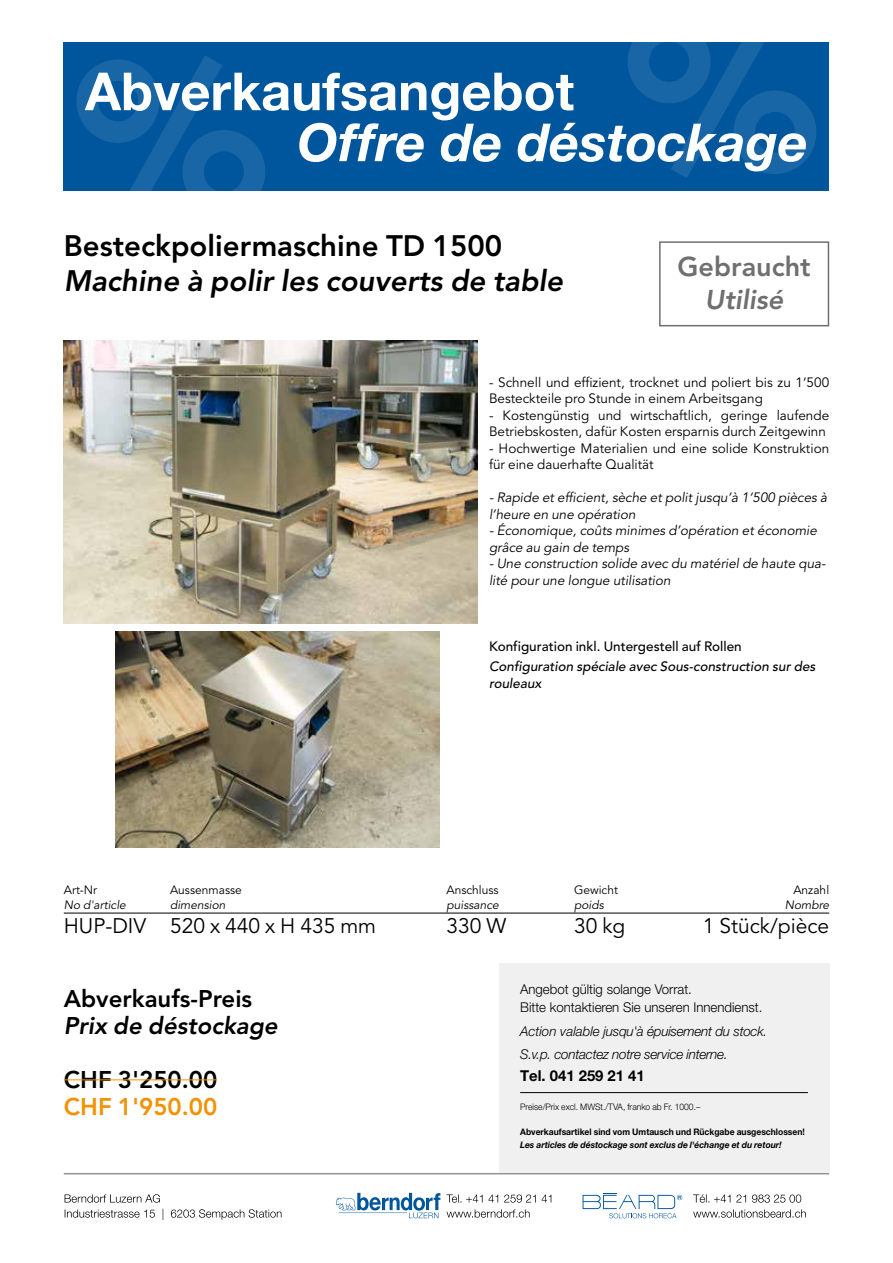
<style>
.page{position:relative;width:893px;height:1263px;background:#fff}
.page>*{position:absolute;margin:0;border:0;box-sizing:border-box;transform-origin:0 0}
.t1{font:700 52.5px "Helvetica Neue LT Pro";color:#fff}
.t2{font:italic 700 52.5px "Helvetica Neue LT Pro";color:#fff}
.t3{font:italic 800 29.4px "Avenir LT Std";color:#000}
.t4{font:800 29.4px "Avenir LT Std";color:#000}
.t5{font:800 27px "Avenir LT Std";color:#706f6f}
.t6{font:italic 800 27px "Avenir LT Std";color:#706f6f}
.t7{font:800 24px "Avenir LT Std";color:#000}
.t8{font:italic 800 24px "Avenir LT Std";color:#000}
.t9{font:800 24px "Avenir LT Std";color:#f39200}
.t10{font:21px "Avenir LT Std";color:#000}
.t11{font:700 15px "Helvetica Neue LT Pro";color:#000}
.t12{font:13.5px/16.5px "Avenir LT Std";color:#000}
.t13{font:italic 13.5px/16.5px "Avenir LT Std";color:#000}
.t14{font:italic 300 13.5px/22.5px "Helvetica Neue LT Pro";letter-spacing:-.02em;color:#000}
.t15{font:300 13.5px/18px "Helvetica Neue LT Pro";color:#000}
.t16{font:italic 500 13.5px/16.5px "Avenir LT Std";color:#000}
.t17{font:500 13.5px "Avenir LT Std";color:#000}
.t18{font:italic 12px "Avenir LT Std";color:#000}
.t19{font:12px "Avenir LT Std";color:#000}
.t20{font:700 9px "Helvetica Neue LT Pro";color:#000;scale:.95 1}
.t21{font:italic 700 9px "Helvetica Neue LT Pro";color:#000;scale:.95 1}
.t22{font:300 9px "Helvetica Neue LT Pro";color:#000;scale:.95 1}
</style>
<div class="page">
<div style="left:64px;top:43px;width:765px;height:148px;background:#00569d"></div>
<hr style="left:64px;top:1173px;width:765px;height:1px;background:#929292">
<svg style="left:77px;top:56px;width:188px;height:135px"></svg>
<svg style="left:628px;top:42px;width:188px;height:136px"></svg>
<svg style="left:583px;top:1193px;width:99px;height:25px"></svg>
<svg style="left:693px;top:1209px;width:113px;height:9px"></svg>
<svg style="left:693px;top:1194px;width:108px;height:9px"></svg>
<svg style="left:336px;top:1193px;width:104px;height:25px"></svg>
<svg style="left:447px;top:1209px;width:83px;height:9px"></svg>
<svg style="left:446px;top:1194px;width:105px;height:9px"></svg>
<svg style="left:65px;top:1209px;width:216px;height:11px"></svg>
<svg style="left:65px;top:1194px;width:95px;height:9px"></svg>
<div style="left:499px;top:963px;width:330px;height:209px;background:#f0f0f0"></div>
<hr style="left:520px;top:1092px;width:288px;height:1px;background:#000">
<hr style="left:64px;top:913px;width:765px;height:1px;background:#000">
<hr style="left:64px;top:1079px;width:153px;height:1px;background:#f39200">
<img style="left:64px;top:340px;width:413px;height:284px">
<div style="left:659px;top:241px;width:170px;height:85px;border:2px solid #706f6f"></div>
<img style="left:116px;top:631px;width:323px;height:216px">
<h1 class="t1" style="left:85px;top:59px;width:491px">Abverkaufsangebot</h1>
<h1 class="t2" style="left:297px;top:110px;width:512px">Offre de déstockage</h1>
<h2 class="t4" style="left:64px;top:228px;width:440px">Besteckpoliermaschine TD 1500</h2>
<h2 class="t3" style="left:64px;top:264px;width:501px">Machine à polir les couverts de table</h2>
<h3 class="t5" style="left:678px;top:251px;width:135px">Gebraucht</h3>
<h3 class="t6" style="left:705px;top:284px;width:80px">Utilisé</h3>
<p class="t12" style="left:489px;top:374px;width:342px">- Schnell und effizient, trocknet und poliert bis zu 1‘500<br>Besteckteile pro Stunde in einem Arbeitsgang</p>
<p class="t12" style="left:489px;top:407px;width:342px">- Kostengünstig und wirtschaftlich, geringe laufende<br>Betriebskosten, dafür Kosten ersparnis durch Zeitgewinn</p>
<p class="t12" style="left:489px;top:440px;width:342px">- Hochwertige Materialien und eine solide Konstruktion für eine dauerhafte Qualität</p>
<p class="t13" style="left:489px;top:490px;width:340px">- Rapide et efficient, sèche et polit jusqu’à 1‘500 pièces à l’heure en une opération</p>
<p class="t13" style="left:489px;top:523px;width:329px">- Économique, coûts minimes d’opération et économie grâce au gain de temps</p>
<p class="t13" style="left:489px;top:556px;width:338px">- Une construction solide avec du matériel de haute qua&shy;lité pour une longue utilisation</p>
<p class="t17" style="left:489px;top:638px;width:254px">Konfiguration inkl. Untergestell auf Rollen</p>
<p class="t16" style="left:489px;top:659px;width:328px">Configuration spéciale avec Sous-construction sur des rouleaux</p>
<p class="t19" style="left:64px;top:882px;width:35px">Art-Nr</p>
<p class="t19" style="left:170px;top:882px;width:73px">Aussenmasse</p>
<p class="t19" style="left:446px;top:882px;width:54px">Anschluss</p>
<p class="t19" style="left:574px;top:882px;width:45px">Gewicht</p>
<p class="t19" style="left:793px;top:882px;width:37px">Anzahl</p>
<p class="t18" style="left:64px;top:897px;width:64px">No d'article</p>
<p class="t18" style="left:170px;top:897px;width:57px">dimension</p>
<p class="t18" style="left:446px;top:897px;width:54px">puissance</p>
<p class="t18" style="left:574px;top:897px;width:31px">poids</p>
<p class="t18" style="left:785px;top:897px;width:46px">Nombre</p>
<h3 class="t10" style="left:64px;top:913px;width:314px">HUP-DIV 520 x 440 x H 435 mm</h3>
<h3 class="t10" style="left:446px;top:913px;width:61px">330 W</h3>
<h3 class="t10" style="left:574px;top:913px;width:53px">30 kg</h3>
<h3 class="t10" style="left:703px;top:913px;width:128px">1 Stück/pièce</h3>
<h3 class="t7" style="left:64px;top:984px;width:190px">Abverkaufs-Preis</h3>
<h3 class="t8" style="left:64px;top:1011px;width:215px">Prix de déstockage</h3>
<h3 class="t7" style="left:64px;top:1065px;width:155px">CHF 3'250.00</h3>
<h3 class="t9" style="left:64px;top:1092px;width:155px">CHF 1'950.00</h3>
<p class="t15" style="left:520px;top:980px;width:244px">Angebot gültig solange Vorrat.<br>Bitte kontaktieren Sie unseren Innendienst.</p>
<p class="t14" style="left:520px;top:1020px;width:248px">Action valable jusqu'à épuisement du stock.<br>S.v.p. contactez notre service interne.</p>
<p class="t11" style="left:520px;top:1066px;width:126px">Tel. 041 259 21 41</p>
<p class="t22" style="left:520px;top:1101px;width:191px">Preise/Prix excl. MWSt./TVA, franko ab Fr. 1000.–</p>
<p class="t20" style="left:520px;top:1127px;width:301px">Abverkaufsartikel sind vom Umtausch und Rückgabe ausgeschlossen!</p>
<p class="t21" style="left:520px;top:1139px;width:277px">Les articles de déstockage sont exclus de l'échange et du retour!</p>
</div>
